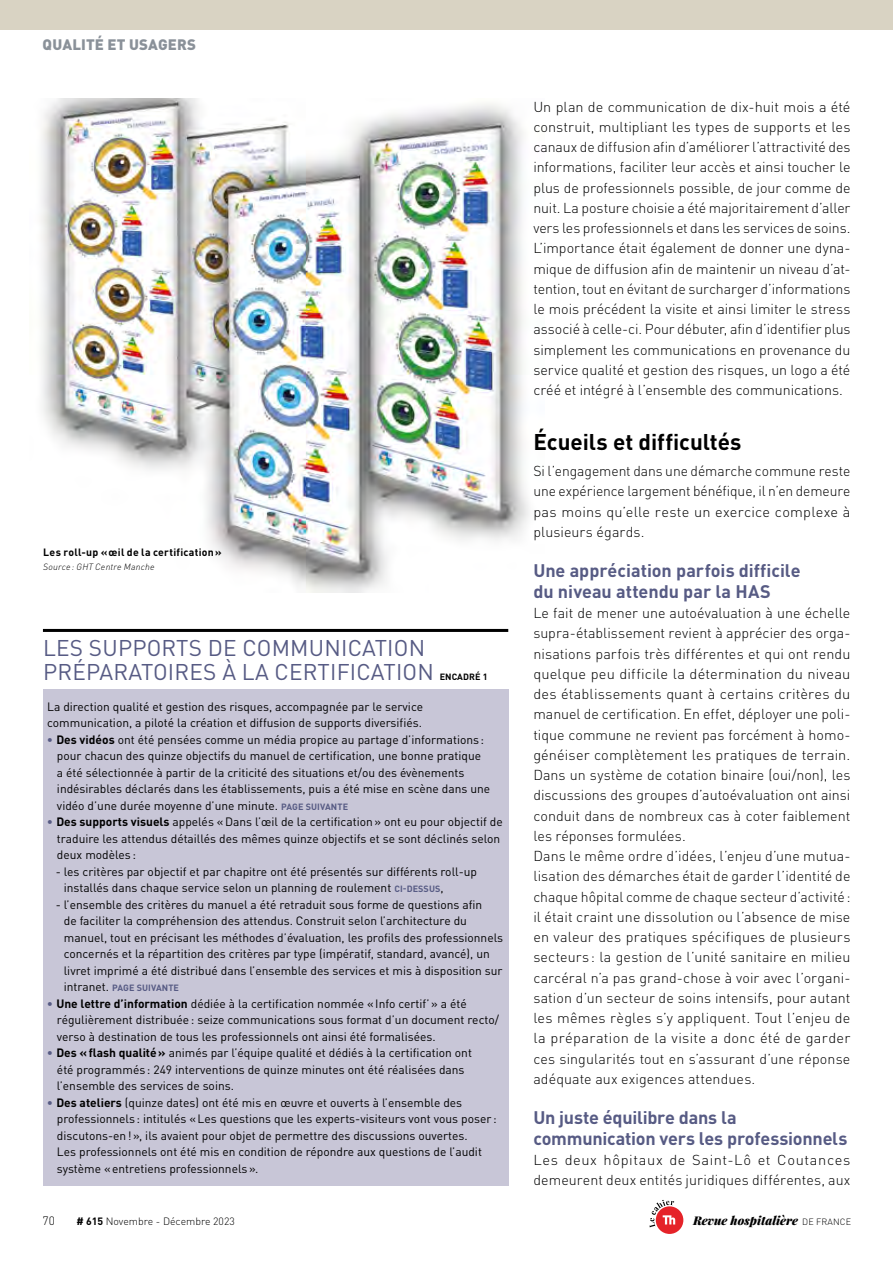
<style>
.page{position:relative;width:893px;height:1263px;background:#fff}
.page>*{position:absolute;margin:0;border:0;box-sizing:border-box;transform-origin:0 0}
.t1{font:22.5px/24px "DINOT";letter-spacing:.01em;color:#575b84}
.t2{font:700 22.5px "DINOT";letter-spacing:-.005em;color:#000}
.t3{font:700 18px/20.2px "DINOT";color:#575b84}
.t4{font:900 15px "DINOT";letter-spacing:.01em;color:#8a9199}
.t5{font:300 14.25px/20.2px "DINOT";letter-spacing:.005em;color:#000;text-align:justify}
.t6{font:12px/16.5px "DINOT";color:#000}
.t7{font:italic 900 12px "Playfair Display";color:#000}
.t8{font:300 12px "DINOT";color:#000}
.t9{font:700 10.5px "DINOT";letter-spacing:.02em;color:#000}
.t10{font:300 10.5px "DINOT";color:#000}
.t11{font:italic 300 9px "DINOT";letter-spacing:.025em;color:#000}
.t12{font:700 9px "DINOT";letter-spacing:.01em;color:#575b84}
.t13{font:700 9px "DINOT";color:#000}
.s1{font-weight:900;color:#575b84}
.s2{font-weight:700}
.s3{font-weight:700;font-size:9px;color:#575b84}
.s4{font-weight:400;font-size:12px;color:#000}
.s5{font-family:"DINOT";font-weight:300;font-style:normal;font-size:9px}
</style>
<div class="page">
<img style="left:40px;top:98px;width:489px;height:495px">
<div style="left:43px;top:689px;width:465px;height:496px;background:#c8c6d7"></div>
<hr style="left:43px;top:629px;width:465px;height:3px;background:#000">
<div style="left:0;top:0;width:893px;height:30px;background:#d9d3c3"></div>
<div style="left:656px;top:1206px;width:27px;height:28px;background:#e52329;border-radius:50%"></div>
<svg style="left:649px;top:1200px;width:26px;height:28px"></svg>
<p class="t4" style="left:43px;top:34px;width:155px">QUALITÉ ET USAGERS</p>
<p class="t9" style="left:43px;top:545px;width:180px">Les roll-up «œil de la certification»</p>
<p class="t11" style="left:43px;top:562px;width:113px">Source: GHT Centre Manche</p>
<h1 class="t1" style="left:43px;top:636px;width:392px">LES SUPPORTS DE COMMUNICATION<br>PRÉPARATOIRES À LA CERTIFICATION</h1>
<p class="t13" style="left:440px;top:671px;width:49px">ENCADRÉ 1</p>
<p class="t6" style="left:47px;top:698px;width:377px">La direction qualité et gestion des risques, accompagnée par le service communication, a piloté la création et diffusion de supports diversifiés.</p>
<p class="t6" style="left:57px;top:731px;width:435px;text-indent:-10px"><span class="s1">•</span> <span class="s2">Des vidéos</span> ont été pensées comme un média propice au partage d’informations : pour chacun des quinze objectifs du manuel de certification, une bonne pratique a été sélectionnée à partir de la criticité des situations et/ou des évènements indésirables déclarés dans les établissements, puis a été mise en scène dans une vidéo d’une durée moyenne d’une minute. <span class="s3">PAGE SUIVANTE</span></p>
<p class="t6" style="left:57px;top:813px;width:447px;text-indent:-10px"><span class="s1">•</span> <span class="s2">Des supports visuels</span> appelés «Dans l’œil de la certification» ont eu pour objectif de traduire les attendus détaillés des mêmes quinze objectifs et se sont déclinés selon deux modèles :</p>
<p class="t6" style="left:64px;top:863px;width:415px;text-indent:-8px">- les critères par objectif et par chapitre ont été présentés sur différents roll-up installés dans chaque service selon un planning de roulement <span class="s3">CI-DESSUS</span>,</p>
<p class="t6" style="left:64px;top:896px;width:441px;text-indent:-8px">- l’ensemble des critères du manuel a été retraduit sous forme de questions afin<br>de faciliter la compréhension des attendus. Construit selon l’architecture du manuel, tout en précisant les méthodes d’évaluation, les profils des professionnels concernés et la répartition des critères par type (impératif, standard, avancé), un livret imprimé a été distribué dans l’ensemble des services et mis à disposition sur</p>
<p class="t12" style="left:64px;top:982px;width:116px"><span class="s4">intranet.</span> PAGE SUIVANTE</p>
<p class="t6" style="left:57px;top:995px;width:444px;text-indent:-10px"><span class="s1">•</span> <span class="s2">Une lettre d’information</span> dédiée à la certification nommée «Info certif’» a été régulièrement distribuée: seize communications sous format d’un document recto/ verso à destination de tous les professionnels ont ainsi été formalisées.</p>
<p class="t6" style="left:57px;top:1044px;width:416px;text-indent:-10px"><span class="s1">•</span> <span class="s2">Des «flash qualité»</span> animés par l’équipe qualité et dédiés à la certification ont été programmés : 249 interventions de quinze minutes ont été réalisées dans l’ensemble des services de soins.</p>
<p class="t6" style="left:57px;top:1094px;width:441px;text-indent:-10px"><span class="s1">•</span> <span class="s2">Des ateliers</span> (quinze dates) ont été mis en œuvre et ouverts à l’ensemble des professionnels : intitulés «Les questions que les experts-visiteurs vont vous poser : discutons-en!», ils avaient pour objet de permettre des discussions ouvertes.<br>Les professionnels ont été mis en condition de répondre aux questions de l’audit système «entretiens professionnels».</p>
<p class="t5" style="left:533px;top:96px;width:319px">Un plan de communication de dix-huit mois a été construit, multipliant les types de supports et les canaux de diffusion afin d’améliorer l’attractivité des informations, faciliter leur accès et ainsi toucher le plus de professionnels possible, de jour comme de nuit. La posture choisie a été majoritairement d’aller vers les professionnels et dans les services de soins.<br>L’importance était également de donner une dyna&shy;mique de diffusion afin de maintenir un niveau d’at&shy;tention, tout en évitant de surcharger d’informations le mois précédent la visite et ainsi limiter le stress associé à celle-ci. Pour débuter, afin d’identifier plus simplement les communications en provenance du service qualité et gestion des risques, un logo a été créé et intégré à l’ensemble des communications.</p>
<h1 class="t2" style="left:533px;top:427px;width:210px">Écueils et difficultés</h1>
<p class="t5" style="left:533px;top:461px;width:319px">Si l’engagement dans une démarche commune reste une expérience largement bénéfique, il n’en demeure pas moins qu’elle reste un exercice complexe à plusieurs égards.</p>
<p class="t3" style="left:533px;top:560px;width:269px">Une appréciation parfois difficile du niveau attendu par la HAS</p>
<p class="t5" style="left:533px;top:603px;width:319px;text-align:left">Le fait de mener une autoévaluation à une échelle supra-établissement revient à apprécier des orga&shy;nisations parfois très différentes et qui ont rendu quelque peu difficile la détermination du niveau des établissements quant à certains critères du manuel de certification. En effet, déployer une poli&shy;tique commune ne revient pas forcément à homo&shy;généiser complètement les pratiques de terrain.<br>Dans un système de cotation binaire (oui/non), les discussions des groupes d’autoévaluation ont ainsi conduit dans de nombreux cas à coter faiblement les réponses formulées.<br>Dans le même ordre d’idées, l’enjeu d’une mutua&shy;lisation des démarches était de garder l’identité de chaque hôpital comme de chaque secteur d’activité: il était craint une dissolution ou l’absence de mise en valeur des pratiques spécifiques de plusieurs secteurs : la gestion de l’unité sanitaire en milieu carcéral n’a pas grand-chose à voir avec l’organi&shy;sation d’un secteur de soins intensifs, pour autant les mêmes règles s’y appliquent. Tout l’enjeu de la préparation de la visite a donc été de garder ces singularités tout en s’assurant d’une réponse adéquate aux exigences attendues.</p>
<p class="t3" style="left:533px;top:1107px;width:315px">Un juste équilibre dans la communication vers les professionnels</p>
<p class="t5" style="left:533px;top:1149px;width:319px">Les deux hôpitaux de Saint-Lô et Coutances demeurent deux entités juridiques différentes, aux</p>
<p class="t8" style="left:43px;top:1213px;width:14px">70</p>
<p class="t10" style="left:77px;top:1214px;width:160px"><span class="s2"># 615</span> Novembre - Décembre 2023</p>
<p class="t7" style="left:693px;top:1211px;width:159px">Revue hospitalière <span class="s5">DE FRANCE</span></p>
</div>
